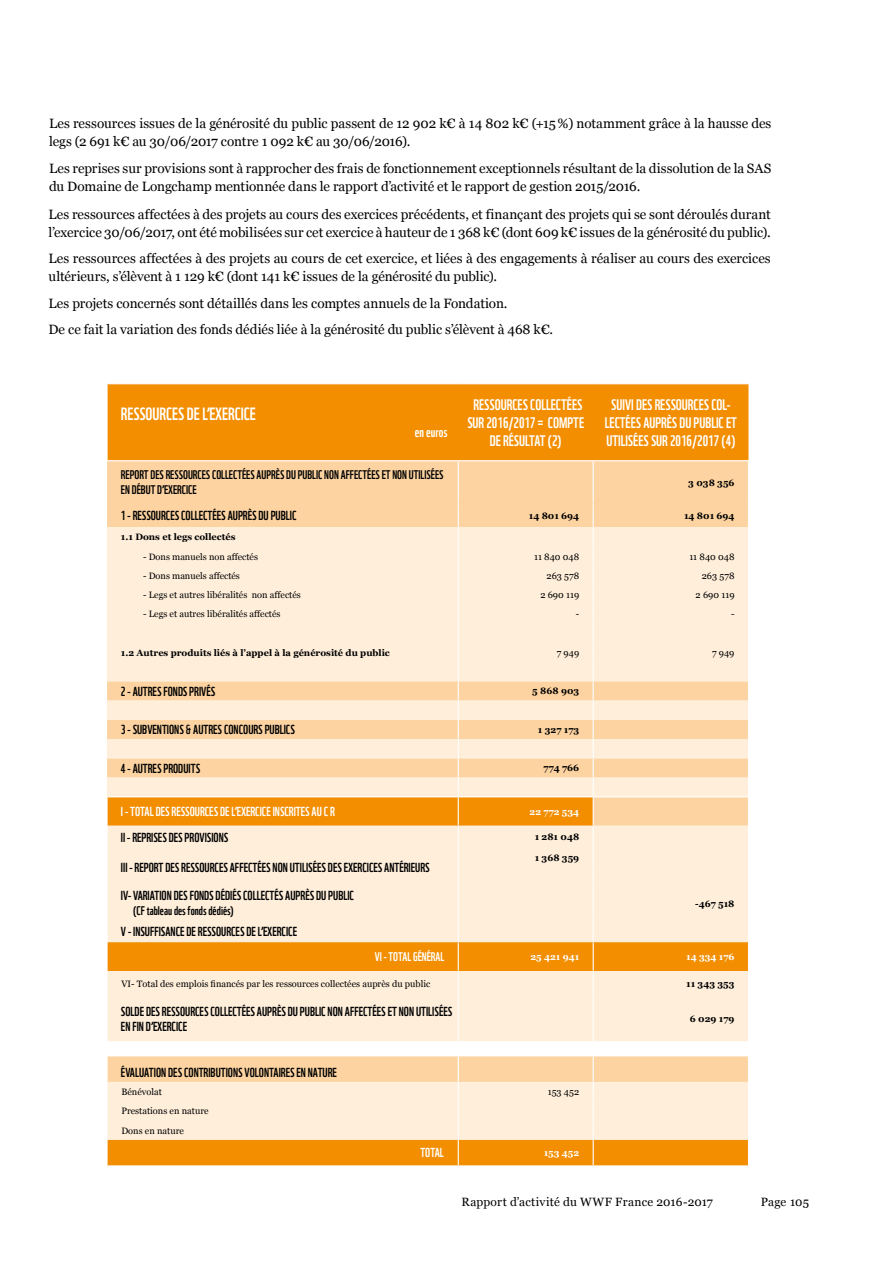
<style>
.page{position:relative;width:893px;height:1263px;background:#fff}
.page>*{position:absolute;margin:0;border:0;box-sizing:border-box;transform-origin:0 0}
.t1{font:17.4px "WWF";color:#fff}
.t2{font:14.85px/17.9px "WWF";color:#fff;text-align:center}
.t3{font:13.8px "WWF";color:#fff}
.t4{font:13.5px/18px "Georgia";letter-spacing:-.005em;color:#000}
.t5{font:12.75px/15.3px "WWF";color:#000}
.t6{font:12.75px "WWF";color:#fff}
.t7{font:12.15px/14.7px "WWF";color:#000}
.t8{font:12.15px "WWF";color:#fff}
.t9{font:12px "Georgia";letter-spacing:.01em;color:#000}
.t10{font:9.3px/19.2px "Georgia";color:#000}
.t11{font:700 9.3px "Georgia";color:#000}
.t12{font:700 9.3px "Georgia";color:#fff}
</style>
<div class="page">
<div style="left:108px;top:384px;width:640px;height:76px;background:#f28e00"></div>
<div style="left:107px;top:461px;width:641px;height:66px;background:#fdd4a1"></div>
<svg style="left:107px;top:527px;width:641px;height:514px;background:#fce1bd"></svg>
<hr style="left:458px;top:461px;width:1px;height:43px;background:#fff">
<hr style="left:593px;top:461px;width:1px;height:43px;background:#fff">
<hr style="left:106px;top:796px;width:352px;height:1px;background:#fff">
<hr style="left:106px;top:797px;width:2px;height:29px;background:#fff">
<hr style="left:458px;top:796px;width:135px;height:1px;background:#fff">
<hr style="left:593px;top:796px;width:156px;height:1px;background:#fff">
<hr style="left:106px;top:942px;width:2px;height:29px;background:#fff">
<hr style="left:106px;top:826px;width:2px;height:22px;background:#fff">
<svg style="left:107px;top:848px;width:1px;height:19px"></svg>
<hr style="left:106px;top:867px;width:2px;height:20px;background:#fff">
<hr style="left:106px;top:887px;width:2px;height:33px;background:#fff">
<svg style="left:458px;top:504px;width:1px;height:382px"></svg>
<svg style="left:593px;top:504px;width:1px;height:382px"></svg>
<hr style="left:458px;top:887px;width:1px;height:32px;background:#fff">
<hr style="left:593px;top:887px;width:1px;height:32px;background:#fff">
<hr style="left:106px;top:920px;width:2px;height:22px;background:#fff">
<hr style="left:106px;top:971px;width:2px;height:25px;background:#fff">
<hr style="left:106px;top:996px;width:2px;height:45px;background:#fff">
<svg style="left:458px;top:920px;width:1px;height:76px"></svg>
<svg style="left:593px;top:920px;width:1px;height:76px"></svg>
<hr style="left:458px;top:996px;width:1px;height:45px;background:#fff">
<hr style="left:593px;top:996px;width:1px;height:45px;background:#fff">
<svg style="left:107px;top:1056px;width:642px;height:109px;background:#fbd29b"></svg>
<p class="t4" style="left:49px;top:115px;width:723px">Les ressources issues de la générosité du public passent de 12 902 k€ à 14 802 k€ (+15 %) notamment grâce à la hausse des legs (2 691 k€ au 30/06/2017 contre 1 092 k€ au 30/06/2016).</p>
<p class="t4" style="left:49px;top:159px;width:723px">Les reprises sur provisions sont à rapprocher des frais de fonctionnement exceptionnels résultant de la dissolution de la SAS du Domaine de Longchamp mentionnée dans le rapport d’activité et le rapport de gestion 2015/2016.</p>
<p class="t4" style="left:48px;top:206px;width:724px">Les ressources affectées à des projets au cours des exercices précédents, et finançant des projets qui se sont déroulés durant l’exercice 30/06/2017, ont été mobilisées sur cet exercice à hauteur de 1 368 k€ (dont 609 k€ issues de la générosité du public).</p>
<p class="t4" style="left:48px;top:250px;width:723px">Les ressources affectées à des projets au cours de cet exercice, et liées à des engagements à réaliser au cours des exercices ultérieurs, s’élèvent à 1 129 k€ (dont 141 k€ issues de la générosité du public).</p>
<p class="t4" style="left:48px;top:290px;width:505px;line-height:26.5px">Les projets concernés sont détaillés dans les comptes annuels de la Fondation.<br>De ce fait la variation des fonds dédiés liée à la générosité du public s’élèvent à 468 k€.</p>
<p class="t1" style="left:121px;top:400px;width:136px">RESSOURCES DE L’EXERCICE</p>
<p class="t3" style="left:415px;top:421px;width:34px">en euros</p>
<p class="t2" style="left:467px;top:394px;width:118px">RESSOURCES COLLECTÉES<br>SUR 2016/2017 = COMPTE<br>DE RÉSULTAT (2)</p>
<p class="t2" style="left:605px;top:394px;width:133px">SUIVI DES RESSOURCES COL-<br>LECTÉES AUPRÈS DU PUBLIC ET<br>UTILISÉES SUR 2016/2017 (4)</p>
<p class="t7" style="left:121px;top:466px;width:324px">REPORT DES RESSOURCES COLLECTÉES AUPRÈS DU PUBLIC NON AFFECTÉES ET NON UTILISÉES<br>EN DÉBUT D’EXERCICE</p>
<p class="t11" style="left:688px;top:477px;width:48px">3 038 356</p>
<p class="t5" style="left:121px;top:507px;width:177px">1 - RESSOURCES COLLECTÉES AUPRÈS DU PUBLIC</p>
<p class="t11" style="left:529px;top:510px;width:52px">14 801 694</p>
<p class="t11" style="left:684px;top:510px;width:52px">14 801 694</p>
<p class="t11" style="left:121px;top:531px;width:116px">1.1 Dons et legs collectés</p>
<p class="t10" style="left:143px;top:547px;width:116px">- Dons manuels non affectés</p>
<p class="t10" style="left:534px;top:547px;width:46px">11 840 048</p>
<p class="t10" style="left:689px;top:547px;width:46px">11 840 048</p>
<p class="t10" style="left:143px;top:566px;width:98px">- Dons manuels affectés</p>
<p class="t10" style="left:546px;top:566px;width:34px">263 578</p>
<p class="t10" style="left:702px;top:566px;width:34px">263 578</p>
<p class="t10" style="left:143px;top:586px;width:159px">- Legs et autres libéralités non affectés</p>
<p class="t10" style="left:540px;top:586px;width:40px">2 690 119</p>
<p class="t10" style="left:696px;top:586px;width:40px">2 690 119</p>
<p class="t10" style="left:143px;top:605px;width:139px">- Legs et autres libéralités affectés</p>
<p class="t10" style="left:576px;top:605px;width:5px">-</p>
<p class="t10" style="left:731px;top:605px;width:5px">-</p>
<p class="t11" style="left:121px;top:647px;width:270px">1.2 Autres produits liés à l’appel à la générosité du public</p>
<p class="t10" style="left:557px;top:643px;width:24px">7 949</p>
<p class="t10" style="left:712px;top:643px;width:24px">7 949</p>
<p class="t5" style="left:121px;top:682px;width:96px">2 - AUTRES FONDS PRIVÉS</p>
<p class="t11" style="left:532px;top:685px;width:48px">5 868 903</p>
<p class="t5" style="left:121px;top:721px;width:175px">3 - SUBVENTIONS &amp; AUTRES CONCOURS PUBLICS</p>
<p class="t11" style="left:538px;top:724px;width:43px">1 327 173</p>
<p class="t5" style="left:121px;top:759px;width:81px">4 - AUTRES PRODUITS</p>
<p class="t11" style="left:544px;top:762px;width:37px">774 766</p>
<p class="t6" style="left:121px;top:801px;width:216px">I - TOTAL DES RESSOURCES DE L’EXERCICE INSCRITES AU C R</p>
<p class="t12" style="left:530px;top:805px;width:51px">22 772 534</p>
<p class="t5" style="left:121px;top:828px;width:109px">II - REPRISES DES PROVISIONS</p>
<p class="t11" style="left:535px;top:831px;width:46px">1 281 048</p>
<p class="t5" style="left:121px;top:858px;width:310px">III - REPORT DES RESSOURCES AFFECTÉES NON UTILISÉES DES EXERCICES ANTÉRIEURS</p>
<p class="t11" style="left:535px;top:852px;width:46px">1 368 359</p>
<p class="t5" style="left:121px;top:887px;width:235px">IV- VARIATION DES FONDS DÉDIÉS COLLECTÉS AUPRÈS DU PUBLIC</p>
<p class="t7" style="left:133px;top:902px;width:102px">(CF tableau des fonds dédiés)</p>
<p class="t5" style="left:121px;top:922px;width:178px">V - INSUFFISANCE DE RESSOURCES DE L’EXERCICE</p>
<p class="t11" style="left:695px;top:897px;width:41px">-467 518</p>
<p class="t8" style="left:375px;top:947px;width:71px">VI - TOTAL GÉNÉRAL</p>
<p class="t12" style="left:530px;top:951px;width:50px">25 421 941</p>
<p class="t12" style="left:686px;top:951px;width:50px">14 334 176</p>
<p class="t10" style="left:121px;top:974px;width:310px">VI- Total des emplois financés par les ressources collectées auprès du public</p>
<p class="t11" style="left:686px;top:978px;width:50px">11 343 353</p>
<p class="t5" style="left:121px;top:1002px;width:333px">SOLDE DES RESSOURCES COLLECTÉES AUPRÈS DU PUBLIC NON AFFECTÉES ET NON UTILISÉES<br>EN FIN D’EXERCICE</p>
<p class="t11" style="left:690px;top:1013px;width:46px">6 029 179</p>
<p class="t5" style="left:121px;top:1064px;width:217px">ÉVALUATION DES CONTRIBUTIONS VOLONTAIRES EN NATURE</p>
<p class="t10" style="left:121px;top:1082px;width:42px">Bénévolat</p>
<p class="t10" style="left:548px;top:1082px;width:33px">153 452</p>
<p class="t10" style="left:121px;top:1102px;width:89px">Prestations en nature<br>Dons en nature</p>
<p class="t6" style="left:420px;top:1142px;width:25px">TOTAL</p>
<p class="t12" style="left:544px;top:1147px;width:37px">153 452</p>
<p class="t9" style="left:461px;top:1194px;width:253px">Rapport d’activité du WWF France 2016-2017</p>
<p class="t9" style="left:761px;top:1194px;width:49px">Page 105</p>
</div>
